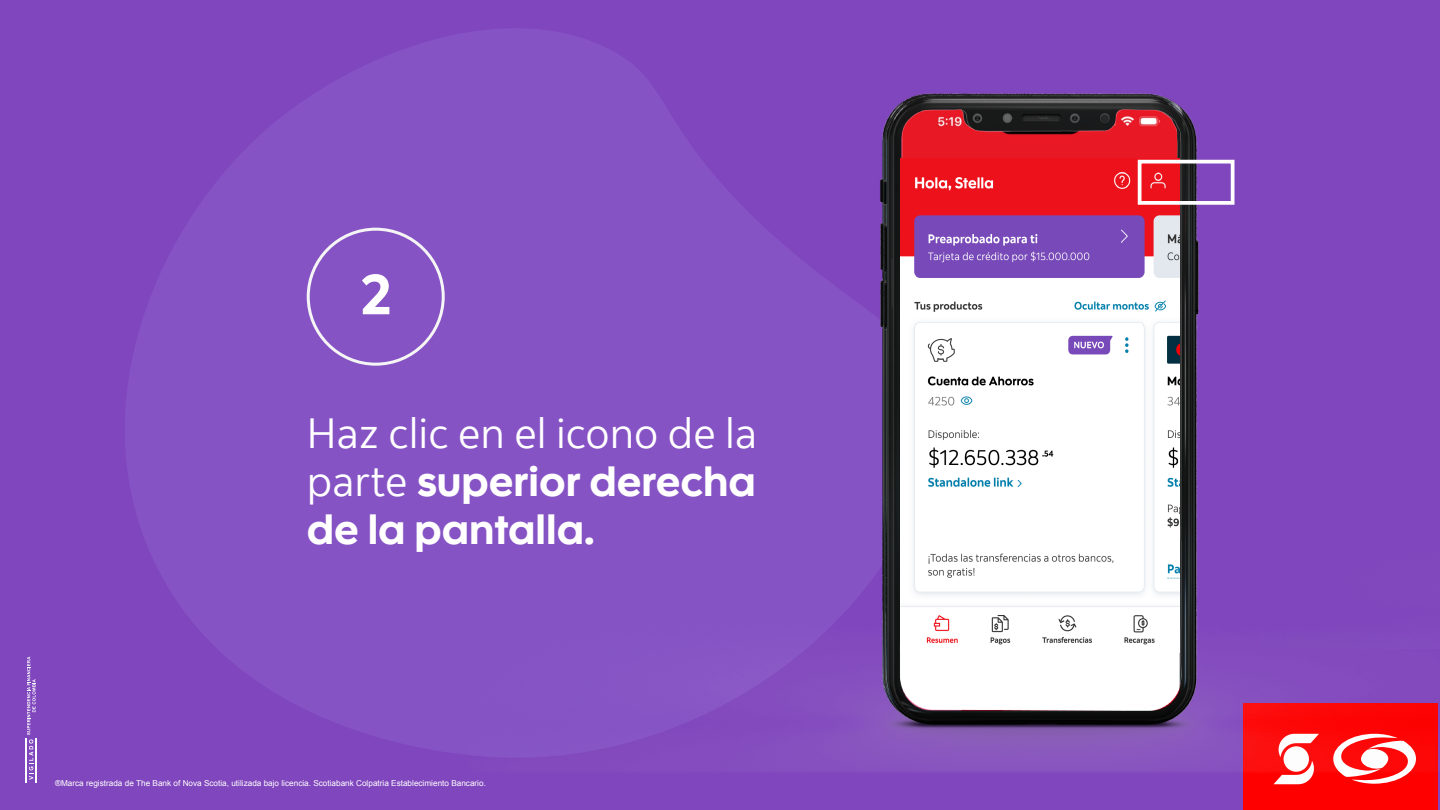
<style>
.page{position:relative;width:1440px;height:810px;background:#8046bd}
.page>*{position:absolute;margin:0;border:0;box-sizing:border-box;transform-origin:0 0}
.t1{font:56.25px "Scotia Headline";color:#fff}
.t2{font:42.15px/48px "Scotia Headline";color:#fff}
.t3{font:42.15px "Scotia";color:#fff}
.t4{font:8.18px "Arial";color:#fff}
.s1{font-family:"Scotia"}
</style>
<div class="page">
<svg style="left:125px;top:28px;width:531px;height:727px;fill:#8653c5"></svg>
<div style="left:1244px;top:704px;width:194px;height:106px;background:#f00"></div>
<svg style="left:27px;top:657px;width:9px;height:123px"></svg>
<hr style="left:35px;top:739px;width:2px;height:44px;background:#fff">
<hr style="left:25px;top:739px;width:1px;height:44px;background:#fff">
<svg style="left:1274px;top:773px;width:40px;height:11px"></svg>
<svg style="left:1341px;top:773px;width:68px;height:11px"></svg>
<svg style="left:307px;top:228px;width:138px;height:138px"></svg>
<img style="left:472px;top:95px;width:966px;height:678px">
<img style="left:901px;top:159px;width:278px;height:494px">
<div style="left:1138px;top:160px;width:96px;height:45px;border:4px solid #fff"></div>
<h1 class="t1" style="left:360px;top:263px;width:33px">2</h1>
<h2 class="t3" style="left:307px;top:409px;width:452px">Haz clic en el icono de la</h2>
<h2 class="t2" style="left:307px;top:457px;width:451px"><span class="s1">parte</span> superior derecha de la pantalla.</h2>
<p class="t4" style="left:55px;top:777px;width:432px">®Marca registrada de The Bank of Nova Scotia, utilizada bajo licencia. Scotiabank Colpatria Establecimiento Bancario.</p>
</div>
